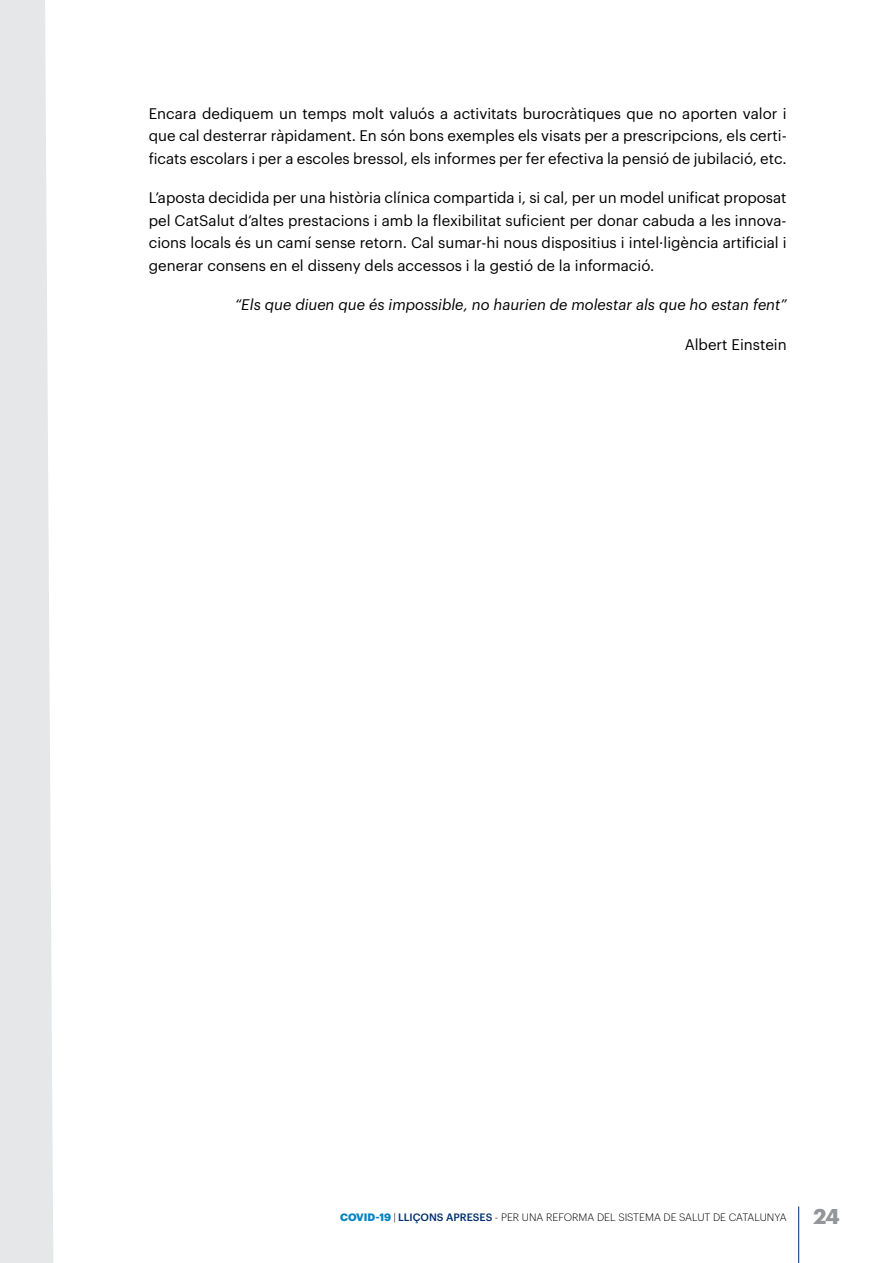
<style>
.page{position:relative;width:893px;height:1263px;background:#fff}
.page>*{position:absolute;margin:0;border:0;box-sizing:border-box;transform-origin:0 0}
.t1{font:700 21px "Graphik";color:#939598}
.t2{font:15px/22.5px "Graphik";color:#000;text-align:justify}
.t3{font:italic 15px "Graphik";color:#000}
.t4{font:300 10.5px "Graphik";color:#000}
.s1{font-weight:700;color:#0083c2}
.s2{font-weight:500;color:#002e6e}
</style>
<div class="page">
<hr style="left:798px;top:1206px;width:1px;height:57px;background:#002e6e">
<svg style="left:0;top:0;width:53px;height:1263px;background:#e7e8e9"></svg>
<p class="t2" style="left:149px;top:101px;width:639px">Encara dediquem un temps molt valuós a activitats burocràtiques que no aporten valor i que cal desterrar ràpidament. En són bons exemples els visats per a prescripcions, els certi&shy;ficats escolars i per a escoles bressol, els informes per fer efectiva la pensió de jubilació, etc.</p>
<p class="t2" style="left:149px;top:185px;width:639px">L’aposta decidida per una història clínica compartida i, si cal, per un model unificat proposat pel CatSalut d’altes prestacions i amb la flexibilitat suficient per donar cabuda a les innova&shy;cions locals és un camí sense retorn. Cal sumar-hi nous dispositius i intel·ligència artificial i generar consens en el disseny dels accessos i la gestió de la informació.</p>
<p class="t3" style="left:235px;top:293px;width:553px">“Els que diuen que és impossible, no haurien de molestar als que ho estan fent”</p>
<p class="t2" style="left:685px;top:332px;width:104px">Albert Einstein</p>
<p class="t4" style="left:340px;top:1209px;width:448px"><span class="s1">COVID-19</span> | <span class="s2">LLIÇONS APRESES</span> - PER UNA REFORMA DEL SISTEMA DE SALUT DE CATALUNYA</p>
<h1 class="t1" style="left:813px;top:1200px;width:28px">24</h1>
</div>
